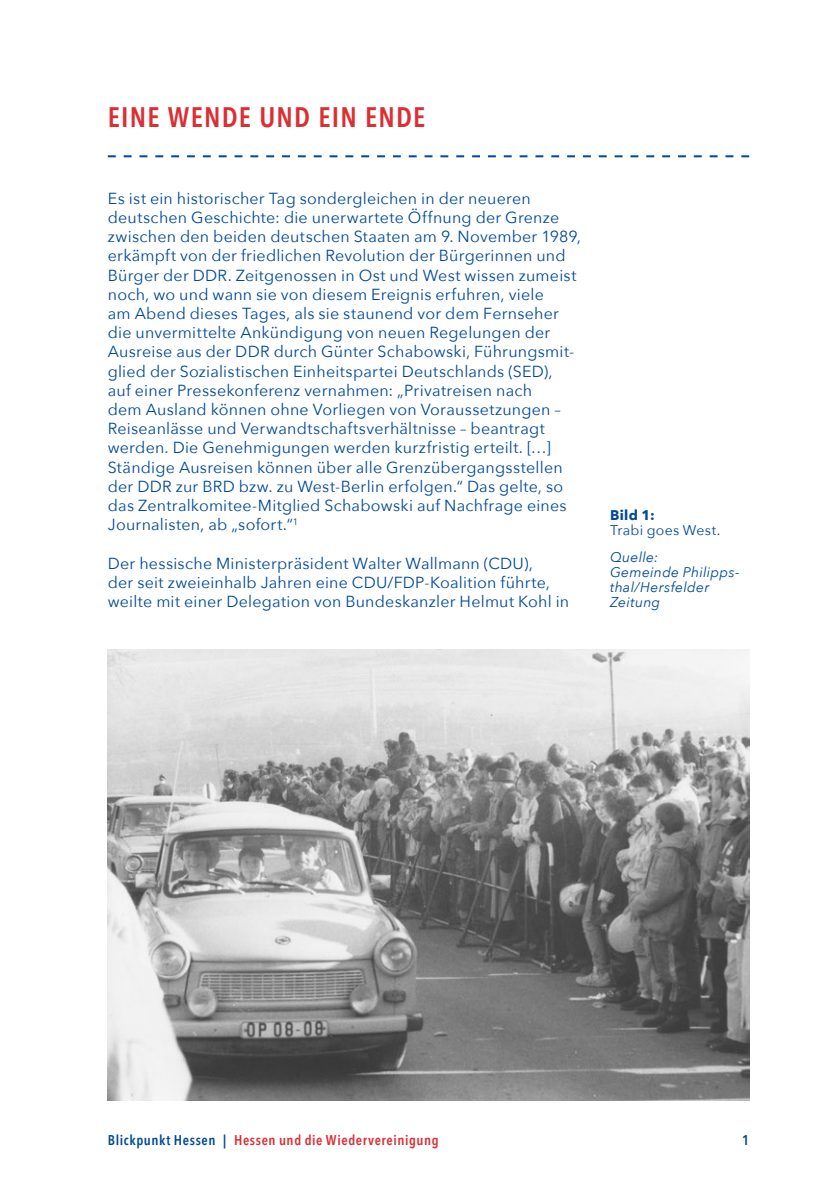
<style>
.page{position:relative;width:840px;height:1191px;background:#fff}
.page>*{position:absolute;margin:0;border:0;box-sizing:border-box;transform-origin:0 0}
.t1{font:600 condensed 28px "Avenir Next LT Pro";letter-spacing:.04em;color:#dc2f34}
.t2{font:16px/19.2px "Avenir Next";letter-spacing:.015em;color:#004996}
.t3{font:600 condensed 14px "Avenir Next LT Pro";letter-spacing:.045em;color:#dc2f34}
.t4{font:italic 14px/15.2px "Avenir Next";letter-spacing:.02em;color:#004996}
.t5{font:14px "Avenir Next";letter-spacing:.02em;color:#004996}
.t6{font:700 14px "Avenir Next";color:#004996}
.t7{font:600 condensed 14px "Avenir Next LT Pro";color:#004996}
.s1{color:#004996}
</style>
<div class="page">
<svg style="left:108px;top:155px;width:640px;height:2px"></svg>
<img style="left:108px;top:649px;width:640px;height:451px">
<h1 class="t1" style="left:108px;top:100px;width:319px">EINE WENDE UND EIN ENDE</h1>
<p class="t2" style="left:108px;top:188px;width:474px">Es ist ein historischer Tag sondergleichen in der neueren deutschen Geschichte: die unerwartete Öffnung der Grenze zwischen den beiden deutschen Staaten am 9. November 1989, erkämpft von der friedlichen Revolution der Bürgerinnen und Bürger der DDR. Zeitgenossen in Ost und West wissen zumeist noch, wo und wann sie von diesem Ereignis erfuhren, viele<br>am Abend dieses Tages, als sie staunend vor dem Fernseher die unvermittelte Ankündigung von neuen Regelungen der Ausreise aus der DDR durch Günter Schabowski, Führungsmit&shy;glied der Sozialistischen Einheitspartei Deutschlands (SED),<br>auf einer Pressekonferenz vernahmen: „Privatreisen nach<br>dem Ausland können ohne Vorliegen von Voraussetzungen – Reiseanlässe und Verwandtschaftsverhältnisse – beantragt werden. Die Genehmigungen werden kurzfristig erteilt. […] Ständige Ausreisen können über alle Grenzübergangsstellen der DDR zur BRD bzw. zu West-Berlin erfolgen.“ Das gelte, so das Zentralkomitee-Mitglied Schabowski auf Nachfrage eines Journalisten, ab „sofort.“<sup>1</sup></p>
<p class="t2" style="left:108px;top:553px;width:462px">Der hessische Ministerpräsident Walter Wallmann (CDU),<br>der seit zweieinhalb Jahren eine CDU/FDP-Koalition führte, weilte mit einer Delegation von Bundeskanzler Helmut Kohl in</p>
<p class="t6" style="left:609px;top:503px;width:46px">Bild 1:</p>
<p class="t5" style="left:609px;top:518px;width:112px">Trabi goes West.</p>
<p class="t4" style="left:609px;top:548px;width:131px">Quelle:<br>Gemeinde Philipps&shy;thal/Hersfelder<br>Zeitung</p>
<p class="t3" style="left:108px;top:1131px;width:332px"><span class="s1">Blickpunkt Hessen |</span> Hessen und die Wiedervereinigung</p>
<p class="t7" style="left:741px;top:1131px;width:8px">1</p>
</div>
